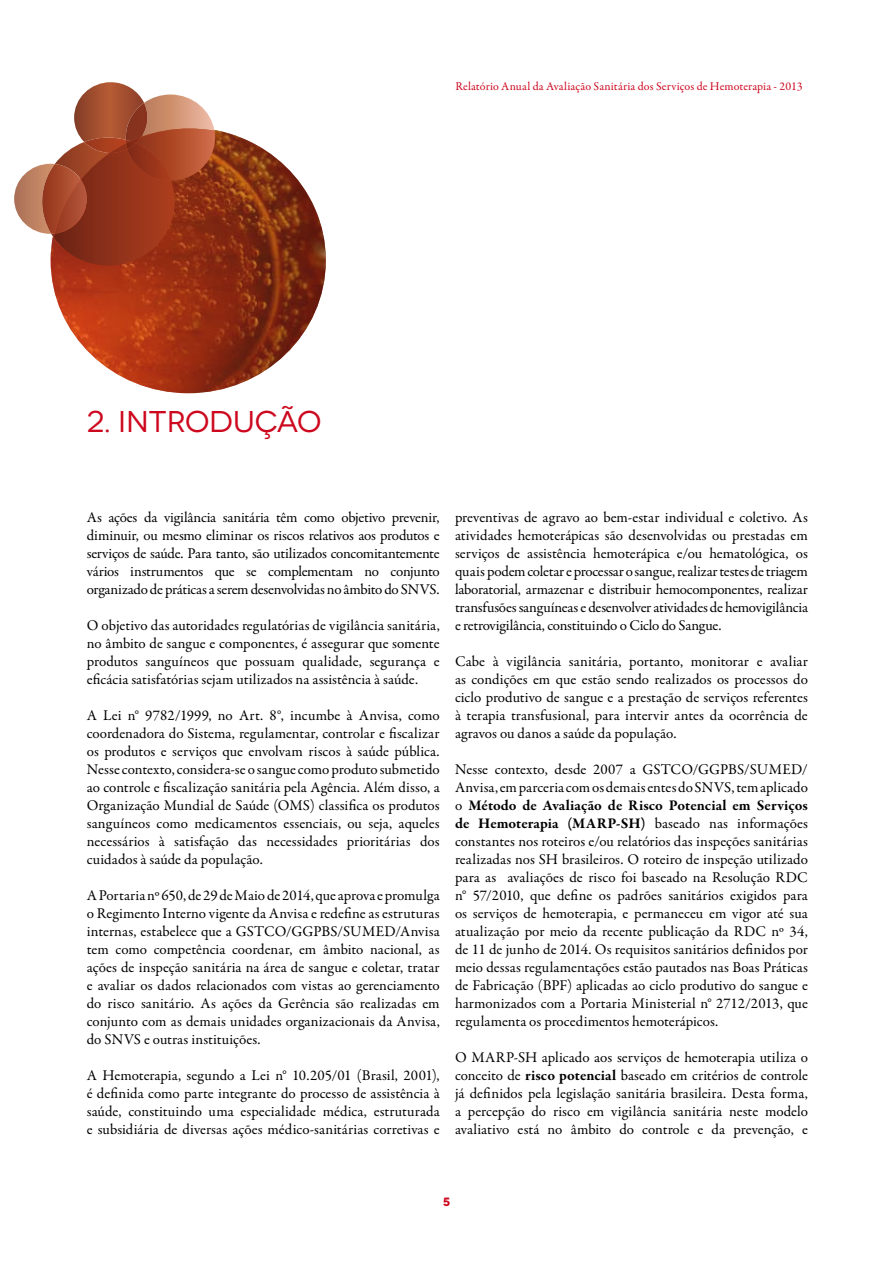
<style>
.page{position:relative;width:893px;height:1263px;background:#fff}
.page>*{position:absolute;margin:0;border:0;box-sizing:border-box;transform-origin:0 0}
.t1{font:30px "Novecentowide";color:#cd071e}
.t2{font:15px/18px "Garamond Premr Pro";color:#000;text-align:justify}
.t3{font:12px "Garamond Premr Pro";letter-spacing:.01em;color:#cd071e}
.t4{font:700 12px "Novecentowide";color:#cd071e}
.s1{font-weight:700}
</style>
<div class="page">
<img style="left:51px;top:130px;width:275px;height:263px">
<img style="left:54px;top:238px;width:121px;height:28px">
<svg style="left:14px;top:82px;width:200px;height:156px"></svg>
<p class="t3" style="left:455px;top:79px;width:349px">Relatório Anual da Avaliação Sanitária dos Serviços de Hemoterapia - 2013</p>
<h1 class="t1" style="left:87px;top:404px;width:236px">2. INTRODUÇÃO</h1>
<p class="t2" style="left:87px;top:509px;width:354px">As ações da vigilância sanitária têm como objetivo prevenir, diminuir, ou mesmo eliminar os riscos relativos aos produtos e serviços de saúde. Para tanto, são utilizados concomitantemente vários instrumentos que se complementam no conjunto organizado de práticas a serem desenvolvidas no âmbito do SNVS.</p>
<p class="t2" style="left:87px;top:617px;width:354px">O objetivo das autoridades regulatórias de vigilância sanitária, no âmbito de sangue e componentes, é assegurar que somente produtos sanguíneos que possuam qualidade, segurança e eficácia satisfatórias sejam utilizados na assistência à saúde.</p>
<p class="t2" style="left:87px;top:707px;width:354px">A Lei n° 9782/1999, no Art. 8°, incumbe à Anvisa, como coordenadora do Sistema, regulamentar, controlar e fiscalizar os produtos e serviços que envolvam riscos à saúde pública.<br>Nesse contexto, considera-se o sangue como produto submetido ao controle e fiscalização sanitária pela Agência. Além disso, a Organização Mundial de Saúde (OMS) classifica os produtos sanguíneos como medicamentos essenciais, ou seja, aqueles necessários à satisfação das necessidades prioritárias dos cuidados à saúde da população.</p>
<p class="t2" style="left:87px;top:887px;width:354px">A Portaria nº 650, de 29 de Maio de 2014, que aprova e promulga o Regimento Interno vigente da Anvisa e redefine as estruturas internas, estabelece que a GSTCO/GGPBS/SUMED/Anvisa tem como competência coordenar, em âmbito nacional, as ações de inspeção sanitária na área de sangue e coletar, tratar e avaliar os dados relacionados com vistas ao gerenciamento do risco sanitário. As ações da Gerência são realizadas em conjunto com as demais unidades organizacionais da Anvisa, do SNVS e outras instituições.</p>
<p class="t2" style="left:87px;top:1067px;width:354px">A Hemoterapia, segundo a Lei n° 10.205/01 (Brasil, 2001), é definida como parte integrante do processo de assistência à saúde, constituindo uma especialidade médica, estruturada e subsidiária de diversas ações médico-sanitárias corretivas e</p>
<p class="t2" style="left:455px;top:509px;width:354px">preventivas de agravo ao bem-estar individual e coletivo. As atividades hemoterápicas são desenvolvidas ou prestadas em serviços de assistência hemoterápica e/ou hematológica, os quais podem coletar e processar o sangue, realizar testes de triagem laboratorial, armazenar e distribuir hemocomponentes, realizar transfusões sanguíneas e desenvolver atividades de hemovigilância e retrovigilância, constituindo o Ciclo do Sangue.</p>
<p class="t2" style="left:455px;top:653px;width:354px">Cabe à vigilância sanitária, portanto, monitorar e avaliar as condições em que estão sendo realizados os processos do ciclo produtivo de sangue e a prestação de serviços referentes à terapia transfusional, para intervir antes da ocorrência de agravos ou danos a saúde da população.</p>
<p class="t2" style="left:455px;top:761px;width:354px">Nesse contexto, desde 2007 a GSTCO/GGPBS/SUMED/ Anvisa, em parceria com os demais entes do SNVS, tem aplicado o <span class="s1">Método de Avaliação de Risco Potencial em Serviços de Hemoterapia (MARP-SH)</span> baseado nas informações constantes nos roteiros e/ou relatórios das inspeções sanitárias realizadas nos SH brasileiros. O roteiro de inspeção utilizado para as avaliações de risco foi baseado na Resolução RDC n° 57/2010, que define os padrões sanitários exigidos para os serviços de hemoterapia, e permaneceu em vigor até sua atualização por meio da recente publicação da RDC nº 34, de 11 de junho de 2014. Os requisitos sanitários definidos por meio dessas regulamentações estão pautados nas Boas Práticas de Fabricação (BPF) aplicadas ao ciclo produtivo do sangue e harmonizados com a Portaria Ministerial n° 2712/2013, que regulamenta os procedimentos hemoterápicos.</p>
<p class="t2" style="left:455px;top:1049px;width:354px">O MARP-SH aplicado aos serviços de hemoterapia utiliza o conceito de <span class="s1">risco potencial</span> baseado em critérios de controle já definidos pela legislação sanitária brasileira. Desta forma, a percepção do risco em vigilância sanitária neste modelo avaliativo está no âmbito do controle e da prevenção, e</p>
<p class="t4" style="left:443px;top:1194px;width:9px">5</p>
</div>
